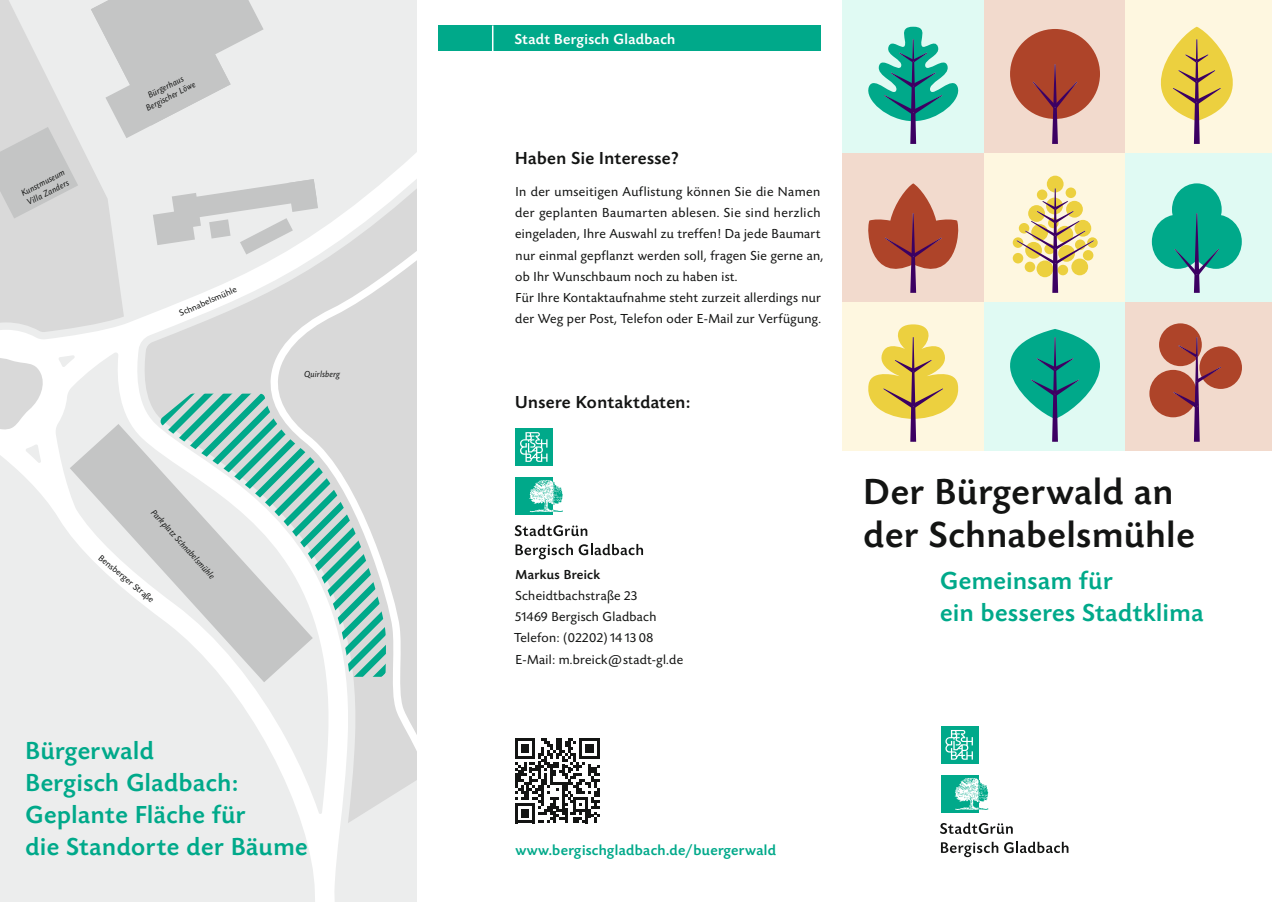
<style>
.page{position:relative;width:1272px;height:902px;background:#fff}
.page>*{position:absolute;margin:0;border:0;box-sizing:border-box;transform-origin:0 0}
.t1{font:500 37.5px/42.6px "Today Sans Now Pro";letter-spacing:.025em;color:#131413}
.t2{font:500 25.5px/32px "Today Sans Now Pro";letter-spacing:.025em;color:#00a98a}
.t3{font:500 18px "Today Sans Now Pro";letter-spacing:.025em;color:#131413}
.t4{font:500 15px "Today Sans Now Pro";letter-spacing:.025em;color:#00a98a}
.t5{font:500 15px "Today Sans Now Pro";letter-spacing:.025em;color:#fff}
.t6{font:13.5px/21.3px "Today Sans Now Pro";letter-spacing:.025em;color:#131413}
.t7{font:500 13.5px "Today Sans Now Pro";letter-spacing:.025em;color:#131413}
.t8{font:italic 9px/10.8px "Today Sans Now Pro";letter-spacing:.025em;color:#131413;text-align:center}
.t9{font:9px "Today Sans Now Pro";color:#131413}
</style>
<div class="page">
<div style="left:438px;top:26px;width:383px;height:25px;background:#00a98a"></div>
<svg style="left:940px;top:822px;width:72px;height:11px"></svg>
<svg style="left:940px;top:841px;width:58px;height:16px"></svg>
<svg style="left:1004px;top:841px;width:64px;height:12px"></svg>
<div style="left:940px;top:774px;width:38px;height:38px;background:#00a98a"></div>
<div style="left:940px;top:726px;width:38px;height:37px;background:#00a98a"></div>
<svg style="left:945px;top:730px;width:27px;height:29px"></svg>
<svg style="left:954px;top:777px;width:35px;height:33px"></svg>
<svg style="left:514px;top:524px;width:73px;height:12px"></svg>
<svg style="left:515px;top:544px;width:128px;height:15px"></svg>
<div style="left:515px;top:477px;width:38px;height:37px;background:#00a98a"></div>
<div style="left:515px;top:428px;width:38px;height:38px;background:#00a98a"></div>
<svg style="left:520px;top:432px;width:27px;height:30px"></svg>
<svg style="left:529px;top:480px;width:34px;height:32px"></svg>
<svg style="left:515px;top:738px;width:85px;height:85px"></svg>
<svg style="left:0;top:4px;width:417px;height:897px;fill:#eceded"></svg>
<svg style="left:70px;top:424px;width:198px;height:258px;fill:#eceded"></svg>
<svg style="left:0;top:0;width:318px;height:332px"></svg>
<svg style="left:268px;top:143px;width:149px;height:758px"></svg>
<svg style="left:0;top:357px;width:46px;height:72px"></svg>
<svg style="left:160px;top:393px;width:226px;height:283px"></svg>
<div style="left:842px;top:0;width:142px;height:153px;background:#e0faf3"></div>
<svg style="left:868px;top:27px;width:91px;height:117px"></svg>
<div style="left:842px;top:153px;width:142px;height:149px;background:#f2dacd"></div>
<svg style="left:868px;top:183px;width:91px;height:110px"></svg>
<div style="left:842px;top:302px;width:142px;height:149px;background:#fef7e0"></div>
<svg style="left:868px;top:324px;width:91px;height:117px"></svg>
<div style="left:984px;top:0;width:141px;height:153px;background:#f2dacd"></div>
<div style="left:1010px;top:29px;width:89px;height:90px;background:#ae4429;border-radius:50%"></div>
<svg style="left:1032px;top:64px;width:45px;height:80px"></svg>
<div style="left:984px;top:153px;width:141px;height:149px;background:#fef7e0"></div>
<div style="left:1046px;top:176px;width:17px;height:16px;background:#ecd03f;border-radius:50%"></div>
<div style="left:1087px;top:237px;width:10px;height:11px;background:#ecd03f;border-radius:50%"></div>
<svg style="left:1012px;top:253px;width:11px;height:10px"></svg>
<svg style="left:1012px;top:237px;width:11px;height:11px"></svg>
<svg style="left:1016px;top:188px;width:77px;height:105px"></svg>
<div style="left:984px;top:302px;width:141px;height:149px;background:#e0faf3"></div>
<div style="left:1125px;top:0;width:146px;height:153px;background:#fef7e0"></div>
<svg style="left:1160px;top:27px;width:73px;height:117px"></svg>
<div style="left:1125px;top:153px;width:146px;height:149px;background:#e0faf3"></div>
<div style="left:1171px;top:183px;width:50px;height:53px;background:#00a98a;border-radius:50%"></div>
<div style="left:1151px;top:214px;width:52px;height:55px;background:#00a98a;border-radius:50%"></div>
<div style="left:1190px;top:214px;width:51px;height:55px;background:#00a98a;border-radius:50%"></div>
<svg style="left:1174px;top:213px;width:44px;height:80px"></svg>
<div style="left:1125px;top:302px;width:146px;height:149px;background:#f2dacd"></div>
<svg style="left:1010px;top:329px;width:90px;height:112px"></svg>
<div style="left:1158px;top:323px;width:43px;height:43px;background:#ae4429;border-radius:50%"></div>
<div style="left:1199px;top:346px;width:42px;height:43px;background:#ae4429;border-radius:50%"></div>
<div style="left:1149px;top:370px;width:47px;height:47px;background:#ae4429;border-radius:50%"></div>
<svg style="left:1173px;top:337px;width:47px;height:104px"></svg>
<svg style="left:492px;top:26px;width:1px;height:25px"></svg>
<p class="t8" style="left:19px;top:189px;width:49px;text-align:left;rotate:-27deg">Kunstmuseum<br>Villa Zanders</p>
<p class="t8" style="left:139px;top:94px;width:56px;rotate:-27deg">Bürgerhaus<br>Bergischer Löwe</p>
<p class="t9" style="left:178px;top:308px;width:63px;rotate:-23deg">Schnabelsmühle</p>
<p class="t8" style="left:157px;top:507px;width:91px;rotate:48deg">Parkplatz Schnabelsmühle</p>
<p class="t9" style="left:103px;top:552px;width:71px;rotate:40deg">Bensberger Straße</p>
<p class="t8" style="left:304px;top:369px;width:37px">Quirlsberg</p>
<h2 class="t2" style="left:26px;top:735px;width:283px">Bürgerwald<br>Bergisch Gladbach:<br>Geplante Fläche für<br>die Standorte der Bäume</h2>
<p class="t5" style="left:514px;top:30px;width:162px">Stadt Bergisch Gladbach</p>
<h3 class="t3" style="left:515px;top:147px;width:165px">Haben Sie Interesse?</h3>
<p class="t6" style="left:515px;top:181px;width:310px">In der umseitigen Auflistung können Sie die Namen der geplanten Baumarten ablesen. Sie sind herzlich eingeladen, Ihre Auswahl zu treffen! Da jede Baumart nur einmal gepflanzt werden soll, fragen Sie gerne an, ob Ihr Wunschbaum noch zu haben ist.<br>Für Ihre Kontaktaufnahme steht zurzeit allerdings nur der Weg per Post, Telefon oder E-Mail zur Verfügung.</p>
<h3 class="t3" style="left:515px;top:392px;width:176px">Unsere Kontaktdaten:</h3>
<p class="t7" style="left:515px;top:566px;width:86px">Markus Breick</p>
<p class="t6" style="left:514px;top:584px;width:171px">Scheidtbachstraße 23<br>51469 Bergisch Gladbach<br>Telefon: (02202)14 13 08<br>E-Mail: m.breick@stadt-gl.de</p>
<h1 class="t1" style="left:863px;top:471px;width:332px">Der Bürgerwald an der Schnabelsmühle</h1>
<h2 class="t2" style="left:940px;top:565px;width:265px">Gemeinsam für<br>ein besseres Stadtklima</h2>
<p class="t4" style="left:515px;top:841px;width:262px">www.bergischgladbach.de/buergerwald</p>
</div>
